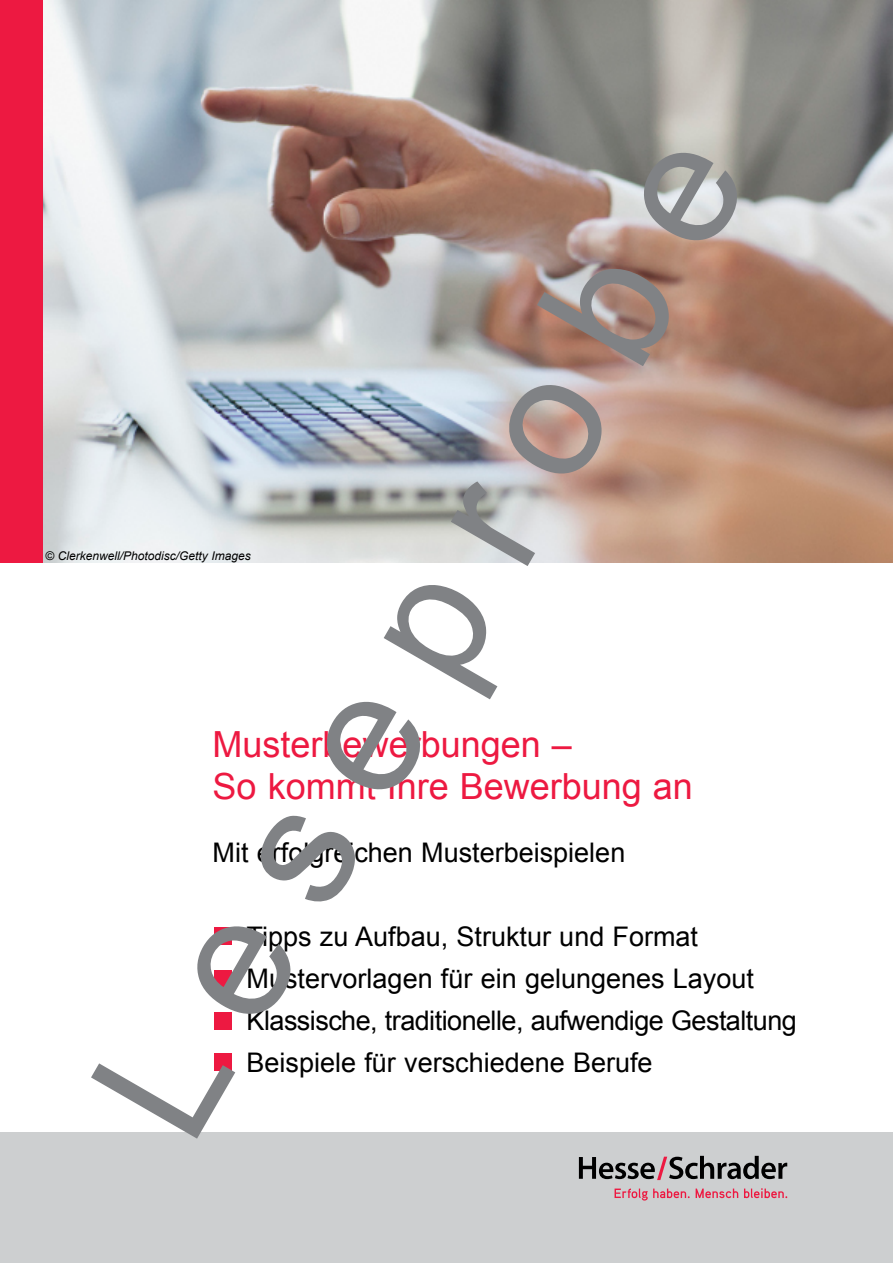
<style>
.page{position:relative;width:893px;height:1263px;background:#fff}
.page>*{position:absolute;margin:0;border:0;box-sizing:border-box;transform-origin:0 0}
.t1{font:171px "Arial";color:#808285}
.Headline_1{font:36px "Arial";color:#ed1941}
.Headline_2{font:27px "Arial";color:#000}
.Headline_2-2{font:27px "Arial";letter-spacing:-.02em;color:#000}
.t2{font:italic 12px "Arial";color:#000}
</style>
<div class="page">
<div style="left:214px;top:1053px;width:17px;height:17px;background:#ed1941"></div>
<div style="left:214px;top:1012px;width:17px;height:17px;background:#ed1941"></div>
<div style="left:214px;top:970px;width:17px;height:17px;background:#ed1941"></div>
<div style="left:214px;top:928px;width:17px;height:17px;background:#ed1941"></div>
<img style="left:43px;top:0;width:850px;height:563px">
<div style="left:0;top:1133px;width:893px;height:130px;background:#cdcfd0"></div>
<svg style="left:579px;top:1156px;width:208px;height:24px"></svg>
<svg style="left:615px;top:1188px;width:172px;height:12px"></svg>
<div style="left:0;top:0;width:43px;height:563px;background:#ed1941"></div>
<p class="t1" style="left:42px;top:1063px;width:1124px;rotate:-60deg">Leseprobe</p>
<p class="t2" style="left:45px;top:548px;width:207px">© Clerkenwell/Photodisc/Getty Images</p>
<p class="Headline_1" style="left:213px;top:721px;width:361px">Musterbewerbungen –</p>
<p class="Headline_1" style="left:213px;top:763px;width:482px">So kommt Ihre Bewerbung an</p>
<p class="Headline_2" style="left:213px;top:835px;width:414px">Mit erfolgreichen Musterbeispielen</p>
<p class="Headline_2" style="left:247px;top:919px;width:453px">Tipps zu Aufbau, Struktur und Format</p>
<p class="Headline_2" style="left:247px;top:961px;width:509px">Mustervorlagen für ein gelungenes Layout</p>
<p class="Headline_2-2" style="left:247px;top:1003px;width:552px">Klassische, traditionelle, aufwendige Gestaltung</p>
<p class="Headline_2" style="left:247px;top:1045px;width:407px">Beispiele für verschiedene Berufe</p>
</div>
